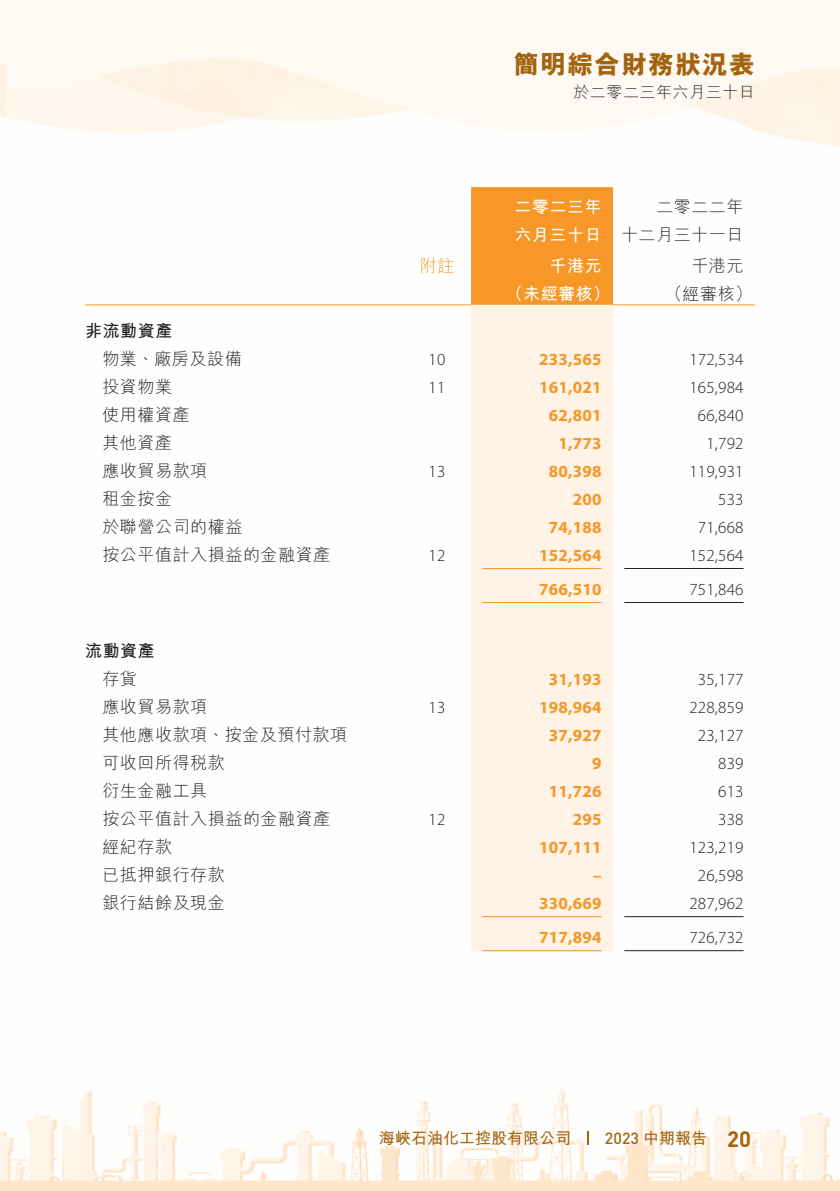
<style>
.page{position:relative;width:840px;height:1191px;background:#fff}
.page>*{position:absolute;margin:0;border:0;box-sizing:border-box;transform-origin:0 0}
.t1{font:800 26px "M Hei HK";letter-spacing:.035em;color:#a36410}
.t2{font:700 22px "DIN";color:#a36410}
._50_Table_txt{font:300 17px "M Hei HK";letter-spacing:.035em;color:#231f20}
._50_Table_txt-2{font:300 17px "Myriad Pro";letter-spacing:.015em;color:#231f20}
._50_Table_txt-3{font:700 17px "Myriad Pro";letter-spacing:.01em;color:#f79727}
._50_Table_txt-4{font:700 17px "M Hei HK";letter-spacing:.03em;color:#fff}
._50_Table_txt-5{font:700 17px "M Hei HK";letter-spacing:.03em;color:#231f20}
._50_Table_txt-6{font:300 17px "M Hei HK";color:#f79727}
.t3{font:700 16px "M Hei HK";color:#a36410}
._00_txt{font:300 16px "M Hei HK";letter-spacing:.035em;color:#231f20}
.t4{font:500 16px "DIN";color:#a36410}
.s1{font-family:"M Hei HK";font-weight:700}
</style>
<div class="page">
<img style="left:0;top:544px;width:839px;height:647px">
<img style="left:6px;top:0;width:833px;height:544px">
<svg style="left:587px;top:1131px;width:1px;height:14px"></svg>
<div style="left:471px;top:187px;width:141px;height:118px;background:#f79727"></div>
<div style="left:471px;top:305px;width:141px;height:646px;background:#fef3e5"></div>
<hr style="left:85px;top:304px;width:318px;height:1px;background:#f79727">
<hr style="left:403px;top:304px;width:68px;height:1px;background:#f79727">
<hr style="left:612px;top:304px;width:142px;height:1px;background:#f79727">
<hr style="left:482px;top:568px;width:119px;height:1px;background:#f79727">
<hr style="left:624px;top:568px;width:119px;height:1px;background:#231f20">
<hr style="left:482px;top:602px;width:119px;height:1px;background:#f79727">
<hr style="left:624px;top:602px;width:119px;height:1px;background:#231f20">
<hr style="left:482px;top:916px;width:119px;height:1px;background:#f79727">
<hr style="left:624px;top:916px;width:119px;height:1px;background:#231f20">
<hr style="left:482px;top:950px;width:119px;height:1px;background:#f79727">
<hr style="left:624px;top:950px;width:119px;height:1px;background:#231f20">
<p class="t1" style="left:513px;top:52px;width:243px">簡明綜合財務狀況表</p>
<p class="_00_txt" style="left:573px;top:84px;width:183px">於二零二三年六月三十日</p>
<p class="_50_Table_txt-6" style="left:419px;top:257px;width:36px">附註</p>
<p class="_50_Table_txt-4" style="left:514px;top:194px;width:89px">二零二三年</p>
<p class="_50_Table_txt-4" style="left:514px;top:222px;width:89px">六月三十日</p>
<p class="_50_Table_txt-4" style="left:549px;top:253px;width:54px">千港元</p>
<p class="_50_Table_txt" style="left:655px;top:198px;width:89px">二零二二年</p>
<p class="_50_Table_txt" style="left:620px;top:226px;width:124px">十二月三十一日</p>
<p class="_50_Table_txt" style="left:691px;top:257px;width:54px">千港元</p>
<p class="_50_Table_txt-4" style="left:505px;top:281px;width:106px">（未經審核）</p>
<p class="_50_Table_txt" style="left:665px;top:285px;width:88px">（經審核(</p>
<p class="_50_Table_txt-5" style="left:85px;top:318px;width:89px">非流動資產</p>
<p class="_50_Table_txt" style="left:102px;top:350px;width:141px">物業、廠房及設備</p>
<p class="_50_Table_txt-2" style="left:428px;top:349px;width:18px">10</p>
<p class="_50_Table_txt-3" style="left:539px;top:348px;width:64px">233,565</p>
<p class="_50_Table_txt-2" style="left:689px;top:349px;width:56px">172,534</p>
<p class="_50_Table_txt" style="left:102px;top:378px;width:71px">投資物業</p>
<p class="_50_Table_txt-2" style="left:428px;top:377px;width:18px">11</p>
<p class="_50_Table_txt-3" style="left:539px;top:376px;width:64px">161,021</p>
<p class="_50_Table_txt-2" style="left:689px;top:377px;width:56px">165,984</p>
<p class="_50_Table_txt" style="left:102px;top:406px;width:89px">使用權資產</p>
<p class="_50_Table_txt-3" style="left:548px;top:404px;width:54px">62,801</p>
<p class="_50_Table_txt-2" style="left:697px;top:405px;width:47px">66,840</p>
<p class="_50_Table_txt" style="left:102px;top:434px;width:71px">其他資產</p>
<p class="_50_Table_txt-3" style="left:558px;top:432px;width:44px">1,773</p>
<p class="_50_Table_txt-2" style="left:706px;top:433px;width:39px">1,792</p>
<p class="_50_Table_txt" style="left:102px;top:462px;width:106px">應收貿易款項</p>
<p class="_50_Table_txt-2" style="left:428px;top:461px;width:18px">13</p>
<p class="_50_Table_txt-3" style="left:548px;top:460px;width:54px">80,398</p>
<p class="_50_Table_txt-2" style="left:689px;top:461px;width:56px">119,931</p>
<p class="_50_Table_txt" style="left:102px;top:490px;width:71px">租金按金</p>
<p class="_50_Table_txt-3" style="left:572px;top:488px;width:30px">200</p>
<p class="_50_Table_txt-2" style="left:717px;top:489px;width:27px">533</p>
<p class="_50_Table_txt" style="left:102px;top:518px;width:141px">於聯營公司的權益</p>
<p class="_50_Table_txt-3" style="left:548px;top:516px;width:54px">74,188</p>
<p class="_50_Table_txt-2" style="left:697px;top:517px;width:47px">71,668</p>
<p class="_50_Table_txt" style="left:102px;top:546px;width:229px">按公平值計入損益的金融資產</p>
<p class="_50_Table_txt-2" style="left:428px;top:545px;width:18px">12</p>
<p class="_50_Table_txt-3" style="left:539px;top:544px;width:64px">152,564</p>
<p class="_50_Table_txt-2" style="left:689px;top:545px;width:56px">152,564</p>
<p class="_50_Table_txt-3" style="left:539px;top:578px;width:64px">766,510</p>
<p class="_50_Table_txt-2" style="left:689px;top:579px;width:56px">751,846</p>
<p class="_50_Table_txt-5" style="left:85px;top:638px;width:71px">流動資產</p>
<p class="_50_Table_txt" style="left:102px;top:670px;width:36px">存貨</p>
<p class="_50_Table_txt-3" style="left:548px;top:668px;width:54px">31,193</p>
<p class="_50_Table_txt-2" style="left:697px;top:669px;width:47px">35,177</p>
<p class="_50_Table_txt" style="left:102px;top:698px;width:106px">應收貿易款項</p>
<p class="_50_Table_txt-2" style="left:428px;top:697px;width:18px">13</p>
<p class="_50_Table_txt-3" style="left:539px;top:696px;width:64px">198,964</p>
<p class="_50_Table_txt-2" style="left:689px;top:697px;width:56px">228,859</p>
<p class="_50_Table_txt" style="left:102px;top:726px;width:246px">其他應收款項、按金及預付款項</p>
<p class="_50_Table_txt-3" style="left:548px;top:724px;width:54px">37,927</p>
<p class="_50_Table_txt-2" style="left:697px;top:725px;width:47px">23,127</p>
<p class="_50_Table_txt" style="left:102px;top:754px;width:124px">可收回所得稅款</p>
<p class="_50_Table_txt-3" style="left:591px;top:752px;width:11px">9</p>
<p class="_50_Table_txt-2" style="left:717px;top:753px;width:27px">839</p>
<p class="_50_Table_txt" style="left:102px;top:782px;width:106px">衍生金融工具</p>
<p class="_50_Table_txt-3" style="left:548px;top:780px;width:54px">11,726</p>
<p class="_50_Table_txt-2" style="left:717px;top:781px;width:27px">613</p>
<p class="_50_Table_txt" style="left:102px;top:810px;width:229px">按公平值計入損益的金融資產</p>
<p class="_50_Table_txt-2" style="left:428px;top:809px;width:18px">12</p>
<p class="_50_Table_txt-3" style="left:572px;top:808px;width:30px">295</p>
<p class="_50_Table_txt-2" style="left:717px;top:809px;width:27px">338</p>
<p class="_50_Table_txt" style="left:102px;top:838px;width:71px">經紀存款</p>
<p class="_50_Table_txt-3" style="left:539px;top:836px;width:64px">107,111</p>
<p class="_50_Table_txt-2" style="left:689px;top:837px;width:56px">123,219</p>
<p class="_50_Table_txt" style="left:102px;top:866px;width:124px">已抵押銀行存款</p>
<p class="_50_Table_txt-3" style="left:592px;top:864px;width:10px">–</p>
<p class="_50_Table_txt-2" style="left:697px;top:865px;width:47px">26,598</p>
<p class="_50_Table_txt" style="left:102px;top:894px;width:124px">銀行結餘及現金</p>
<p class="_50_Table_txt-3" style="left:539px;top:892px;width:64px">330,669</p>
<p class="_50_Table_txt-2" style="left:689px;top:893px;width:56px">287,962</p>
<p class="_50_Table_txt-3" style="left:539px;top:926px;width:64px">717,894</p>
<p class="_50_Table_txt-2" style="left:689px;top:927px;width:56px">726,732</p>
<p class="t3" style="left:379px;top:1126px;width:193px">海峽石油化工控股有限公司</p>
<p class="t4" style="left:604px;top:1128px;width:104px">2023 <span class="s1">中期報告</span></p>
<p class="t2" style="left:726px;top:1125px;width:25px">20</p>
</div>
